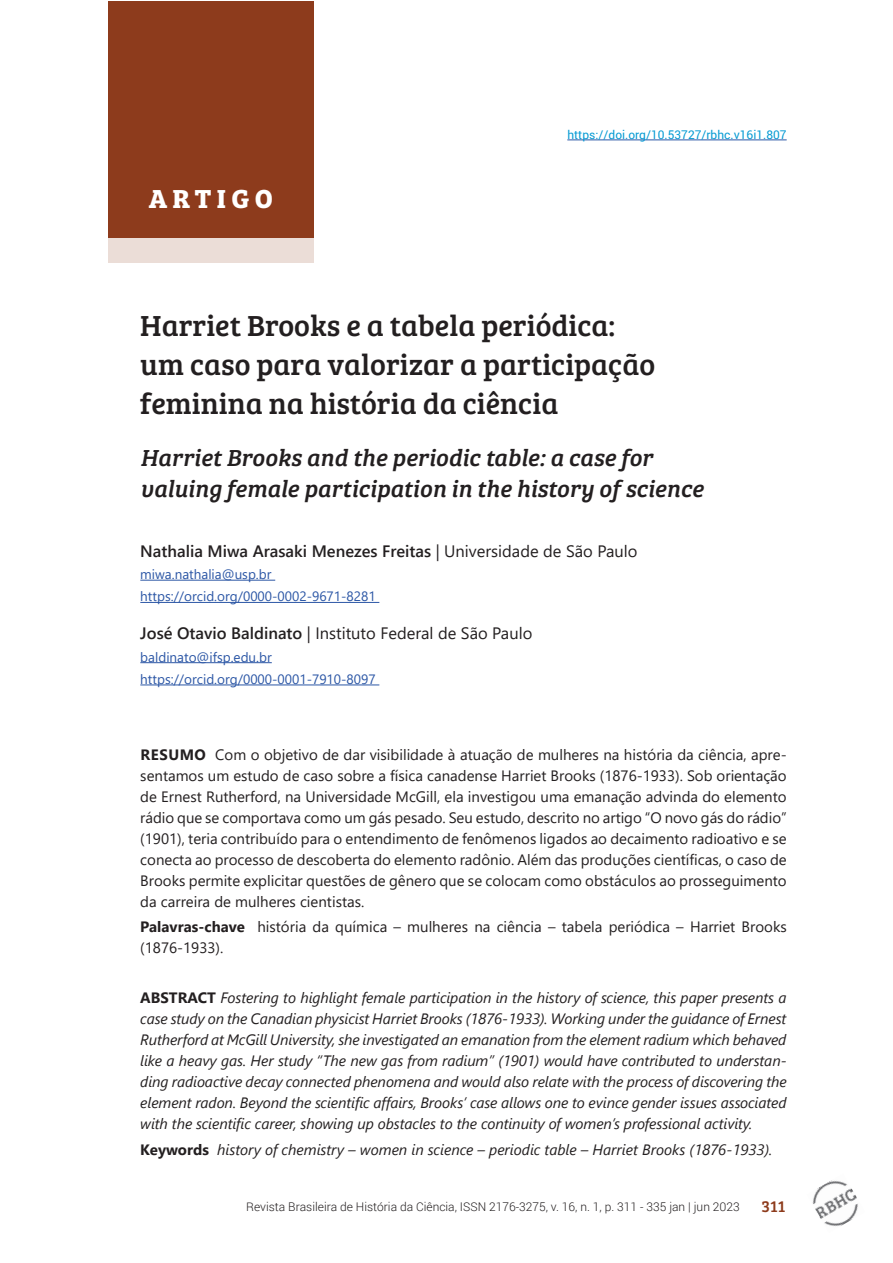
<style>
.page{position:relative;width:893px;height:1263px;background:#fff}
.page>*{position:absolute;margin:0;border:0;box-sizing:border-box;transform-origin:0 0}
.t1{font:30px/39px "Bree Serif";color:#231f20}
.t2{font:700 27px "Bree Serif";letter-spacing:.2em;color:#fff}
.t3{font:italic 24px/31.5px "Bree Serif";color:#231f20}
.t4{font:600 16.5px "Segoe UI";color:#231f20}
.t5{font:16.5px "Segoe UI";color:#231f20}
.t6{font:16.5px "Bree Serif";color:#8d3b1c}
.t7{font:15px/21px "Segoe UI";color:#231f20;text-align:justify}
.t8{font:italic 15px/21px "Segoe UI";color:#231f20;text-align:justify}
.t9{font:13.5px/22.2px "Segoe UI";color:#2b56a5}
.t10{font:300 12px "Roboto";color:#231f20}
.t11{font:12px "Roboto";color:#069bd4}
.s1{font-weight:400}
.s2{font-weight:600}
.s3{font-weight:700}
.s4{font-weight:700;font-style:normal}
</style>
<div class="page">
<img style="left:812px;top:1180px;width:46px;height:47px">
<div style="left:109px;top:68px;width:205px;height:194px;background:#ebddd7"></div>
<div style="left:108px;top:2px;width:206px;height:236px;background:#8d3b1c"></div>
<hr style="left:567px;top:140px;width:220px;height:1px;background:#2b56a5">
<hr style="left:140px;top:580px;width:135px;height:1px;background:#2b56a5">
<hr style="left:140px;top:602px;width:239px;height:1px;background:#2b56a5">
<hr style="left:140px;top:662px;width:132px;height:1px;background:#2b56a5">
<hr style="left:140px;top:684px;width:239px;height:1px;background:#2b56a5">
<h2 class="t2" style="left:149px;top:178px;width:126px">ARTIGO</h2>
<p class="t11" style="left:567px;top:126px;width:221px">https://doi.org/10.53727/rbhc.v16i1.807</p>
<h1 class="t1" style="left:140px;top:305px;width:516px">Harriet Brooks e a tabela periódica: um caso para valorizar a participação feminina na história da ciência</h1>
<h3 class="t3" style="left:140px;top:440px;width:564px">Harriet Brooks and the periodic table: a case for valuing female participation in the history of science</h3>
<p class="t4" style="left:140px;top:535px;width:499px">Nathalia Miwa Arasaki Menezes Freitas <span class="s1">| Universidade de São Paulo</span></p>
<p class="t9" style="left:140px;top:562px;width:237px">miwa.nathalia@usp.br https://orcid.org/0000-0002-9671-8281</p>
<p class="t5" style="left:140px;top:618px;width:394px"><span class="s2">José Otavio Baldinato</span> | Instituto Federal de São Paulo</p>
<p class="t9" style="left:140px;top:644px;width:237px">baldinato@ifsp.edu.br https://orcid.org/0000-0001-7910-8097</p>
<p class="t7" style="left:140px;top:742px;width:648px"><span class="s3">RESUMO</span> Com o objetivo de dar visibilidade à atuação de mulheres na história da ciência, apre&shy;sentamos um estudo de caso sobre a física canadense Harriet Brooks (1876-1933). Sob orientação de Ernest Rutherford, na Universidade McGill, ela investigou uma emanação advinda do elemento rádio que se comportava como um gás pesado. Seu estudo, descrito no artigo “O novo gás do rádio” (1901), teria contribuído para o entendimento de fenômenos ligados ao decaimento radioativo e se conecta ao processo de descoberta do elemento radônio. Além das produções científicas, o caso de Brooks permite explicitar questões de gênero que se colocam como obstáculos ao prosseguimento da carreira de mulheres cientistas.</p>
<p class="t7" style="left:140px;top:915px;width:648px"><span class="s3">Palavras-chave</span> história da química – mulheres na ciência – tabela periódica – Harriet Brooks (1876-1933).</p>
<p class="t8" style="left:140px;top:985px;width:648px"><span class="s4">ABSTRACT</span> Fostering to highlight female participation in the history of science, this paper presents a case study on the Canadian physicist Harriet Brooks (1876-1933). Working under the guidance of Ernest Rutherford at McGill University, she investigated an emanation from the element radium which behaved like a heavy gas. Her study “The new gas from radium” (1901) would have contributed to understan&shy;ding radioactive decay connected phenomena and would also relate with the process of discovering the element radon. Beyond the scientific affairs, Brooks’ case allows one to evince gender issues associated with the scientific career, showing up obstacles to the continuity of women’s professional activity.</p>
<p class="t8" style="left:140px;top:1136px;width:634px"><span class="s4">Keywords</span> history of chemistry – women in science – periodic table – Harriet Brooks (1876-1933).</p>
<p class="t10" style="left:246px;top:1198px;width:495px">Revista Brasileira de História da Ciência, ISSN 2176-3275, v. 16, n. 1, p. 311 - 335 jan | jun 2023</p>
<p class="t6" style="left:762px;top:1194px;width:25px">311</p>
</div>
